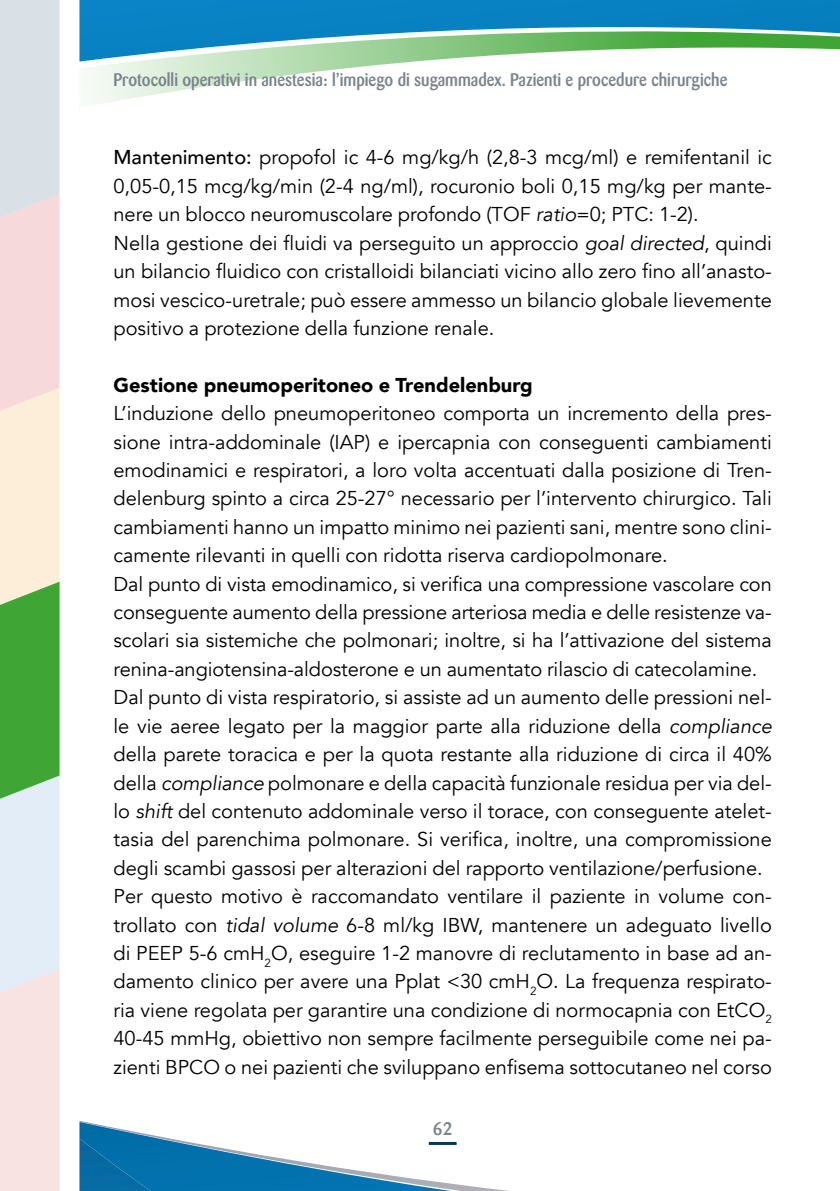
<style>
.page{position:relative;width:840px;height:1191px;background:#fff}
.page>*{position:absolute;margin:0;border:0;box-sizing:border-box;transform-origin:0 0}
.t1{font:20px/28.4px "Avenir";color:#000}
.t2{font:900 20px "Avenir";color:#000}
.t3{font:500 18px "Barmeno";color:#7a838c;scale:.9 1}
.t4{font:500 18px "Barmeno";color:#7a838c}
.s1{font-weight:500}
.s2{font-style:italic}
</style>
<div class="page">
<svg style="left:79px;top:1121px;width:430px;height:70px"></svg>
<img style="left:79px;top:1138px;width:96px;height:53px">
<hr style="left:428px;top:1142px;width:28px;height:3px;background:#003761">
<svg style="left:89px;top:62px;width:319px;height:43px"></svg>
<svg style="left:79px;top:0;width:760px;height:62px"></svg>
<svg style="left:0;top:0;width:60px;height:1191px;background:#d1dac7"></svg>
<p class="t3" style="left:113px;top:69px;width:683px">Protocolli operativi in anestesia: l’impiego di sugammadex. Pazienti e procedure chirurgiche</p>
<p class="t1" style="left:113px;top:144px;width:659px"><span class="s1">Mantenimento:</span> propofol ic 4-6 mg/kg/h (2,8-3 mcg/ml) e remifentanil ic 0,05-0,15 mcg/kg/min (2-4 ng/ml), rocuronio boli 0,15 mg/kg per mante&shy;nere un blocco neuromuscolare profondo (TOF <span class="s2">ratio</span>=0; PTC: 1-2).<br>Nella gestione dei fluidi va perseguito un approccio <span class="s2">goal directed</span>, quindi un bilancio fluidico con cristalloidi bilanciati vicino allo zero fino all’anasto&shy;mosi vescico-uretrale; può essere ammesso un bilancio globale lievemente positivo a protezione della funzione renale.</p>
<p class="t2" style="left:113px;top:368px;width:420px">Gestione pneumoperitoneo e Trendelenburg</p>
<p class="t1" style="left:113px;top:399px;width:659px">L’induzione dello pneumoperitoneo comporta un incremento della pres&shy;sione intra-addominale (IAP) e ipercapnia con conseguenti cambiamenti emodinamici e respiratori, a loro volta accentuati dalla posizione di Tren&shy;delenburg spinto a circa 25-27° necessario per l’intervento chirurgico. Tali cambiamenti hanno un impatto minimo nei pazienti sani, mentre sono clini&shy;camente rilevanti in quelli con ridotta riserva cardiopolmonare.<br>Dal punto di vista emodinamico, si verifica una compressione vascolare con conseguente aumento della pressione arteriosa media e delle resistenze va&shy;scolari sia sistemiche che polmonari; inoltre, si ha l’attivazione del sistema renina-angiotensina-aldosterone e un aumentato rilascio di catecolamine.<br>Dal punto di vista respiratorio, si assiste ad un aumento delle pressioni nel&shy;le vie aeree legato per la maggior parte alla riduzione della <span class="s2">compliance </span>della parete toracica e per la quota restante alla riduzione di circa il 40% della <span class="s2">compliance</span> polmonare e della capacità funzionale residua per via del&shy;lo <span class="s2">shift</span> del contenuto addominale verso il torace, con conseguente atelet&shy;tasia del parenchima polmonare. Si verifica, inoltre, una compromissione degli scambi gassosi per alterazioni del rapporto ventilazione/perfusione.<br>Per questo motivo è raccomandato ventilare il paziente in volume con&shy;trollato con <span class="s2">tidal volume</span> 6-8 ml/kg IBW, mantenere un adeguato livello di PEEP 5-6 cmH<sub>2</sub>O, eseguire 1-2 manovre di reclutamento in base ad an&shy;damento clinico per avere una Pplat &lt;30 cmH<sub>2</sub>O. La frequenza respirato&shy;ria viene regolata per garantire una condizione di normocapnia con EtCO<sub>2<br></sub>40-45 mmHg, obiettivo non sempre facilmente perseguibile come nei pa&shy;zienti BPCO o nei pazienti che sviluppano enfisema sottocutaneo nel corso</p>
<p class="t4" style="left:432px;top:1118px;width:21px">62</p>
</div>
